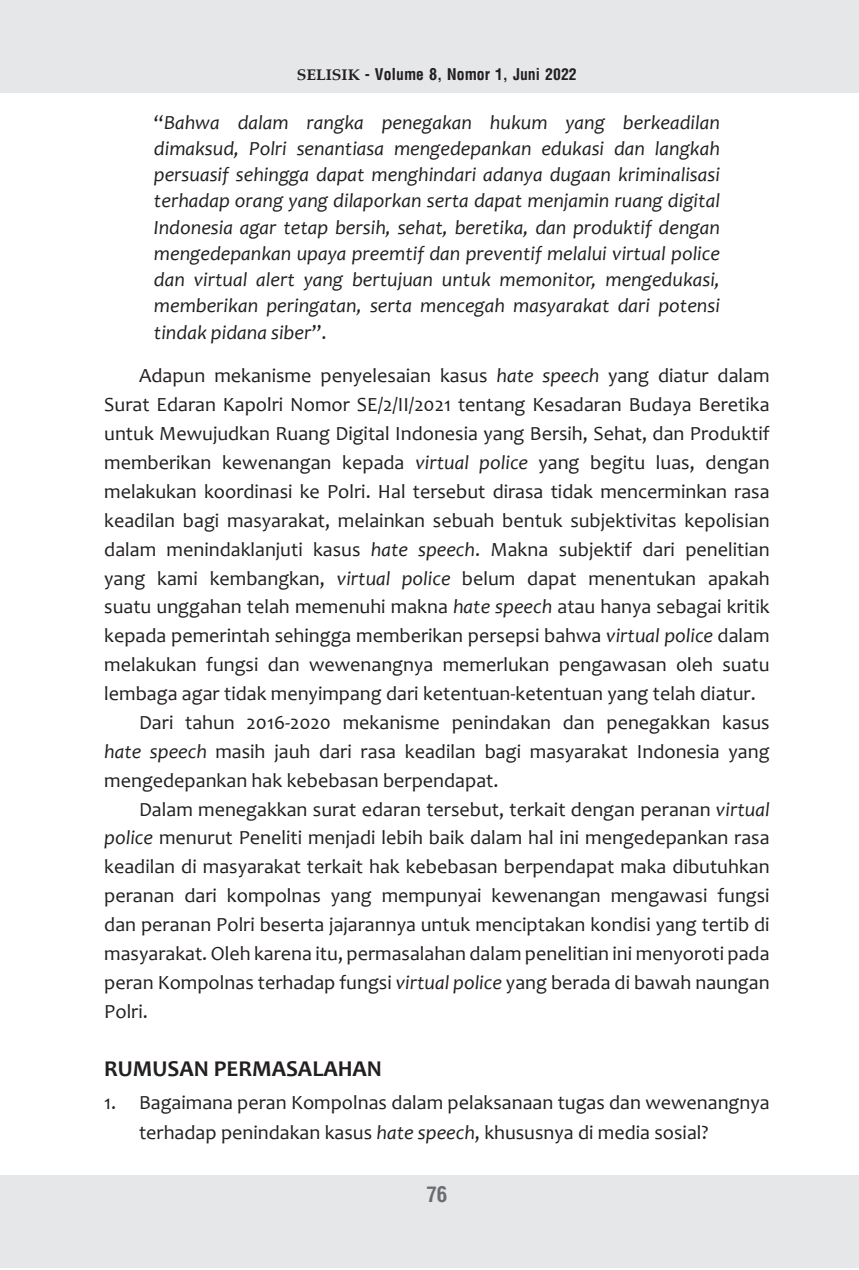
<style>
.page{position:relative;width:859px;height:1270px;background:#fff}
.page>*{position:absolute;margin:0;border:0;box-sizing:border-box;transform-origin:0 0}
.sub_bab{font:700 22.75px "Candara";color:#231f20}
.t1{font:700 21px "Arena Condensed";color:#6c6d70}
.Paragraph_1{font:20.12px/28.9px "Candara";color:#231f20;text-align:justify}
.kutipan{font:italic 20.12px/26.2px "Candara";color:#231f20;text-align:justify}
.no_1{font:20.12px/29.8px "Candara";color:#231f20}
.t2{font:700 15.75px "Arena Condensed";color:#231f20}
.s1{font-family:"Book Antiqua"}
.s2{font-style:normal}
.s3{font-style:italic}
</style>
<div class="page">
<div style="left:0;top:1px;width:858px;height:92px;background:#e6e7e9"></div>
<div style="left:0;top:1176px;width:858px;height:92px;background:#e6e7e9"></div>
<p class="t2" style="left:297px;top:64px;width:281px"><span class="s1">SELISIK</span> - Volume 8, Nomor 1, Juni 2022</p>
<p class="kutipan" style="left:154px;top:109px;width:567px"><span class="s2">“</span>Bahwa dalam rangka penegakan hukum yang berkeadilan dimaksud, Polri senantiasa mengedepankan edukasi dan langkah persuasif sehingga dapat menghindari adanya dugaan kriminalisasi terhadap orang yang dilaporkan serta dapat menjamin ruang digital Indonesia agar tetap bersih, sehat, beretika, dan produktif dengan mengedepankan upaya preemtif dan preventif melalui virtual police dan virtual alert yang bertujuan untuk memonitor, mengedukasi, memberikan peringatan, serta mencegah masyarakat dari potensi tindak pidana siber<span class="s2">”.</span></p>
<p class="Paragraph_1" style="left:104px;top:361px;width:666px;text-indent:35px">Adapun mekanisme penyelesaian kasus <span class="s3">hate speech</span> yang diatur dalam Surat Edaran Kapolri Nomor SE/2/II/2021 tentang Kesadaran Budaya Beretika untuk Mewujudkan Ruang Digital Indonesia yang Bersih, Sehat, dan Produktif memberikan kewenangan kepada <span class="s3">virtual police</span> yang begitu luas, dengan melakukan koordinasi ke Polri. Hal tersebut dirasa tidak mencerminkan rasa keadilan bagi masyarakat, melainkan sebuah bentuk subjektivitas kepolisian dalam menindaklanjuti kasus <span class="s3">hate speech</span>. Makna subjektif dari penelitian yang kami kembangkan, <span class="s3">virtual police</span> belum dapat menentukan apakah suatu unggahan telah memenuhi makna <span class="s3">hate speech</span> atau hanya sebagai kritik kepada pemerintah sehingga memberikan persepsi bahwa <span class="s3">virtual police</span> dalam melakukan fungsi dan wewenangnya memerlukan pengawasan oleh suatu lembaga agar tidak menyimpang dari ketentuan-ketentuan yang telah diatur.</p>
<p class="Paragraph_1" style="left:104px;top:708px;width:666px;text-indent:35px">Dari tahun 2016-2020 mekanisme penindakan dan penegakkan kasus <span class="s3">hate speech</span> masih jauh dari rasa keadilan bagi masyarakat Indonesia yang mengedepankan hak kebebasan berpendapat.</p>
<p class="Paragraph_1" style="left:104px;top:794px;width:666px;text-indent:35px">Dalam menegakkan surat edaran tersebut, terkait dengan peranan <span class="s3">virtual police</span> menurut Peneliti menjadi lebih baik dalam hal ini mengedepankan rasa keadilan di masyarakat terkait hak kebebasan berpendapat maka dibutuhkan peranan dari kompolnas yang mempunyai kewenangan mengawasi fungsi dan peranan Polri beserta jajarannya untuk menciptakan kondisi yang tertib di masyarakat. Oleh karena itu, permasalahan dalam penelitian ini menyoroti pada peran Kompolnas terhadap fungsi <span class="s3">virtual police</span> yang berada di bawah naungan Polri.</p>
<p class="sub_bab" style="left:104px;top:1054px;width:279px">RUMUSAN PERMASALAHAN</p>
<p class="no_1" style="left:139px;top:1088px;width:632px;text-indent:-35px">1. Bagaimana peran Kompolnas dalam pelaksanaan tugas dan wewenangnya terhadap penindakan kasus <span class="s3">hate speech</span>, khususnya di media sosial?</p>
<p class="t1" style="left:426px;top:1182px;width:23px">76</p>
</div>
